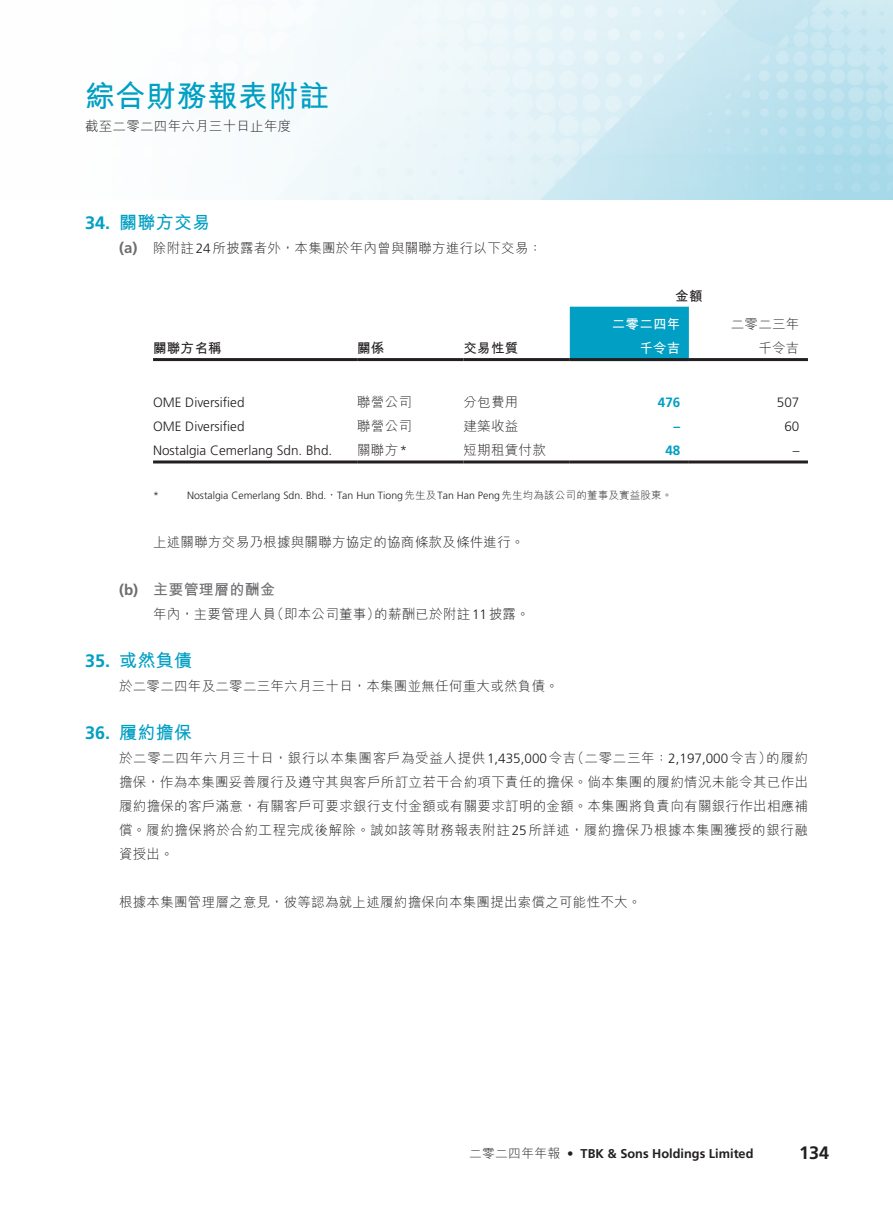
<style>
.page{position:relative;width:893px;height:1212px;background:#fff}
.page>*{position:absolute;margin:0;border:0;box-sizing:border-box;transform-origin:0 0}
.t1{font:700 30px "M Hei HK";letter-spacing:.02em;color:#009fc3}
._01_H1{font:700 18px "M Hei HK";letter-spacing:.02em;color:#009fc3}
._01_H1-2{font:700 18px "Frutiger LT Std";color:#009fc3}
.t2{font:700 18px "Frutiger LT Std";color:#231f20}
._02_H2{font:700 15px "M Hei HK";letter-spacing:.02em;color:#6c6d70}
._02_H2-2{font:700 15px "Frutiger LT Std";color:#6c6d70}
._00_txt{font:300 13.5px/24px "M Hei HK";letter-spacing:.025em;color:#231f20}
._50_Table_txt{font:300 13.5px "Frutiger LT Std";color:#231f20}
._50_Table_txt-2{font:300 13.5px "M Hei HK";letter-spacing:.02em;color:#231f20}
._02_H2-3{font:300 13.5px "M Hei HK";letter-spacing:.02em;color:#231f20}
._50_Table_txt-3{font:700 13.5px "M Hei HK";letter-spacing:.02em;color:#231f20}
._50_Table_txt-4{font:700 13.5px "M Hei HK";letter-spacing:.02em;color:#fff}
._50_Table_txt-5{font:700 13.5px "Frutiger LT Std";color:#009fc3}
.t3{font:700 12.75px "Frutiger LT Std";color:#231f20}
.t4{font:300 12.75px "M Hei HK";letter-spacing:.02em;color:#231f20}
.t5{font:300 12.75px "Frutiger LT Std";color:#231f20}
._06_Notes{font:300 10.5px "Frutiger LT Std";color:#231f20}
.s1{font-family:"Frutiger LT Std"}
.s2{font-family:"M Hei HK"}
</style>
<div class="page">
<img style="left:275px;top:0;width:618px;height:200px">
<div style="left:570px;top:307px;width:119px;height:51px;background:#009fc3"></div>
<hr style="left:153px;top:358px;width:204px;height:3px;background:#231f20">
<hr style="left:357px;top:358px;width:106px;height:3px;background:#231f20">
<hr style="left:463px;top:358px;width:107px;height:3px;background:#231f20">
<hr style="left:570px;top:358px;width:119px;height:3px;background:#231f20">
<hr style="left:689px;top:358px;width:119px;height:3px;background:#231f20">
<hr style="left:153px;top:460px;width:204px;height:3px;background:#231f20">
<hr style="left:357px;top:460px;width:106px;height:3px;background:#231f20">
<hr style="left:463px;top:460px;width:107px;height:3px;background:#231f20">
<hr style="left:570px;top:460px;width:119px;height:3px;background:#231f20">
<hr style="left:689px;top:460px;width:119px;height:3px;background:#231f20">
<h1 class="t1" style="left:85px;top:74px;width:246px">綜合財務報表附註</h1>
<p class="_00_txt" style="left:85px;top:114px;width:208px">截至二零二四年六月三十日止年度</p>
<p class="_01_H1-2" style="left:85px;top:212px;width:27px">34.</p>
<p class="_01_H1" style="left:119px;top:209px;width:93px">關聯方交易</p>
<p class="_02_H2-2" style="left:119px;top:239px;width:20px">)a(</p>
<p class="_02_H2-3" style="left:153px;top:241px;width:390px">除附註<span class="s1">24</span>所披露者外，本集團於年內曾與關聯方進行以下交易：</p>
<p class="_50_Table_txt-3" style="left:153px;top:338px;width:70px">關聯方名稱</p>
<p class="_50_Table_txt-3" style="left:357px;top:338px;width:29px">關係</p>
<p class="_50_Table_txt-3" style="left:463px;top:338px;width:56px">交易性質</p>
<p class="_50_Table_txt-3" style="left:675px;top:286px;width:29px">金額</p>
<p class="_50_Table_txt-4" style="left:612px;top:314px;width:70px">二零二四年</p>
<p class="_50_Table_txt-4" style="left:639px;top:338px;width:43px">千令吉</p>
<p class="_50_Table_txt-2" style="left:731px;top:317px;width:70px">二零二三年</p>
<p class="_50_Table_txt-2" style="left:758px;top:341px;width:43px">千令吉</p>
<p class="_01_H1-2" style="left:85px;top:650px;width:27px">35.</p>
<p class="_01_H1-2" style="left:85px;top:722px;width:27px">36.</p>
<p class="_02_H2-2" style="left:119px;top:581px;width:21px">b( )</p>
<p class="_50_Table_txt" style="left:153px;top:395px;width:93px">OME Diversified</p>
<p class="_50_Table_txt" style="left:153px;top:419px;width:93px">OME Diversified</p>
<p class="_50_Table_txt-2" style="left:357px;top:395px;width:56px">聯營公司</p>
<p class="_50_Table_txt-2" style="left:357px;top:419px;width:56px">聯營公司</p>
<p class="_50_Table_txt-2" style="left:463px;top:395px;width:56px">分包費用</p>
<p class="_50_Table_txt-2" style="left:463px;top:419px;width:56px">建築收益</p>
<p class="_50_Table_txt-5" style="left:658px;top:395px;width:24px">476</p>
<p class="_50_Table_txt-5" style="left:674px;top:419px;width:8px">–</p>
<p class="_50_Table_txt-2" style="left:463px;top:443px;width:84px">短期租賃付款</p>
<p class="_50_Table_txt-2" style="left:357px;top:443px;width:52px">關聯方<span class="s1">*</span></p>
<p class="_50_Table_txt" style="left:153px;top:443px;width:181px">Nostalgia Cemerlang Sdn. Bhd.</p>
<p class="_06_Notes" style="left:187px;top:489px;width:487px">Nostalgia Cemerlang Sdn. Bhd.<span class="s2">，</span>Tan Hun Tiong<span class="s2">先生及</span>Tan Han Peng<span class="s2">先生均為該公司的董事及實益股東。</span></p>
<p class="_50_Table_txt-5" style="left:665px;top:443px;width:17px">48</p>
<p class="_06_Notes" style="left:153px;top:489px;width:7px">*</p>
<p class="_00_txt" style="left:153px;top:530px;width:373px">上述關聯方交易乃根據與關聯方協定的協商條款及條件進行。</p>
<p class="_02_H2" style="left:153px;top:579px;width:124px">主要管理層的酬金</p>
<p class="_00_txt" style="left:271px;top:602px;width:111px">（即本公司董事）</p>
<p class="_00_txt" style="left:374px;top:602px;width:157px">的薪酬已於附註<span class="s1">11</span>披露。</p>
<p class="_00_txt" style="left:153px;top:602px;width:125px">年內，主要管理人員</p>
<p class="_01_H1" style="left:119px;top:647px;width:75px">或然負債</p>
<p class="_00_txt" style="left:119px;top:674px;width:441px">於二零二四年及二零二三年六月三十日，本集團並無任何重大或然負債。</p>
<p class="_01_H1" style="left:119px;top:719px;width:75px">履約擔保</p>
<p class="_50_Table_txt" style="left:777px;top:395px;width:24px">507</p>
<p class="_50_Table_txt" style="left:784px;top:419px;width:17px">60</p>
<p class="_50_Table_txt" style="left:793px;top:443px;width:8px">–</p>
<p class="_00_txt" style="left:119px;top:746px;width:691px">於二零二四年六月三十日，銀行以本集團客戶為受益人提供<span class="s1">1,435,000</span>令吉<br>擔保，作為本集團妥善履行及遵守其與客戶所訂立若干合約項下責任的擔保。倘本集團的履約情況未能令其已作出履約擔保的客戶滿意，有關客戶可要求銀行支付金額或有關要求訂明的金額。本集團將負責向有關銀行作出相應補償。履約擔保將於合約工程完成後解除。誠如該等財務報表附註<span class="s1">25</span>所詳述，履約擔保乃根據本集團獲授的銀行融資授出。</p>
<p class="_00_txt" style="left:119px;top:890px;width:524px">根據本集團管理層之意見，彼等認為就上述履約擔保向本集團提出索償之可能性不大。</p>
<p class="_00_txt" style="left:571px;top:746px;width:202px">（二零二三年：<span class="s1">2,197,000</span>令吉）</p>
<p class="_00_txt" style="left:766px;top:746px;width:43px">的履約</p>
<p class="t4" style="left:469px;top:1147px;width:92px">二零二四年年報</p>
<p class="t5" style="left:567px;top:1146px;width:8px">•</p>
<p class="t3" style="left:581px;top:1146px;width:174px">TBK &amp; Sons Holdings Limited</p>
<h2 class="t2" style="left:799px;top:1142px;width:32px">134</h2>
</div>
